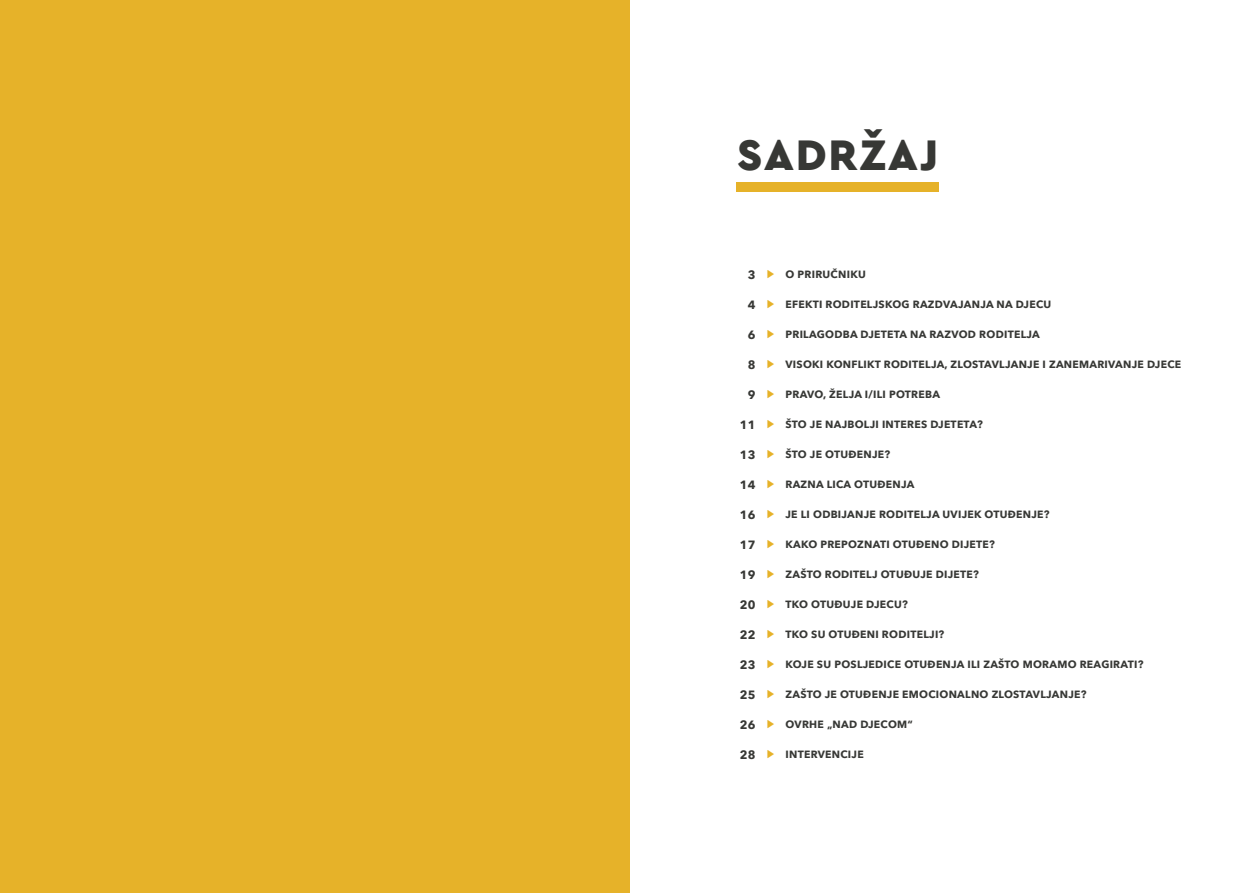
<style>
.page{position:relative;width:1259px;height:893px;background:#fff}
.page>*{position:absolute;margin:0;border:0;box-sizing:border-box;transform-origin:0 0}
.t1{font:900 45px "Cera PRO";letter-spacing:.045em;color:#373835}
.t2{font:700 12px "Avenir Next";letter-spacing:.025em;color:#373835}
.t3{font:900 12px "Cera PRO";color:#e6b229}
.t4{font:700 10.5px "Avenir Next";letter-spacing:.025em;color:#373835}
</style>
<div class="page">
<div style="left:737px;top:182px;width:202px;height:10px;background:#e6b229"></div>
<div style="left:0;top:0;width:629px;height:893px;background:#e6b229"></div>
<h1 class="t1" style="left:737px;top:125px;width:203px">SADRŽAJ</h1>
<p class="t2" style="left:748px;top:265px;width:9px">3</p>
<p class="t2" style="left:748px;top:295px;width:9px">4</p>
<p class="t2" style="left:748px;top:325px;width:9px">6</p>
<p class="t2" style="left:748px;top:355px;width:9px">8</p>
<p class="t2" style="left:748px;top:385px;width:9px">9</p>
<p class="t2" style="left:740px;top:415px;width:17px">11</p>
<p class="t2" style="left:740px;top:445px;width:17px">13</p>
<p class="t2" style="left:740px;top:475px;width:17px">14</p>
<p class="t2" style="left:740px;top:505px;width:17px">16</p>
<p class="t2" style="left:740px;top:535px;width:17px">17</p>
<p class="t2" style="left:740px;top:565px;width:17px">19</p>
<p class="t2" style="left:740px;top:595px;width:17px">20</p>
<p class="t2" style="left:740px;top:625px;width:17px">22</p>
<p class="t2" style="left:740px;top:655px;width:17px">23</p>
<p class="t2" style="left:740px;top:685px;width:17px">25</p>
<p class="t2" style="left:740px;top:715px;width:17px">26</p>
<p class="t2" style="left:740px;top:745px;width:17px">28</p>
<p class="t3" style="left:766px;top:266px;width:9px">▶</p>
<p class="t3" style="left:766px;top:296px;width:9px">▶</p>
<p class="t3" style="left:766px;top:326px;width:9px">▶</p>
<p class="t3" style="left:766px;top:356px;width:9px">▶</p>
<p class="t3" style="left:766px;top:386px;width:9px">▶</p>
<p class="t3" style="left:766px;top:416px;width:9px">▶</p>
<p class="t3" style="left:766px;top:446px;width:9px">▶</p>
<p class="t3" style="left:766px;top:476px;width:9px">▶</p>
<p class="t3" style="left:766px;top:506px;width:9px">▶</p>
<p class="t3" style="left:766px;top:536px;width:9px">▶</p>
<p class="t3" style="left:766px;top:566px;width:9px">▶</p>
<p class="t3" style="left:766px;top:596px;width:9px">▶</p>
<p class="t3" style="left:766px;top:626px;width:9px">▶</p>
<p class="t3" style="left:766px;top:656px;width:9px">▶</p>
<p class="t3" style="left:766px;top:686px;width:9px">▶</p>
<p class="t3" style="left:766px;top:716px;width:9px">▶</p>
<p class="t3" style="left:766px;top:746px;width:9px">▶</p>
<p class="t4" style="left:785px;top:265px;width:82px">O PRIRUČNIKU</p>
<p class="t4" style="left:785px;top:295px;width:267px">EFEKTI RODITELJSKOG RAZDVAJANJA NA DJECU</p>
<p class="t4" style="left:785px;top:325px;width:256px">PRILAGODBA DJETETA NA RAZVOD RODITELJA</p>
<p class="t4" style="left:785px;top:355px;width:397px">VISOKI KONFLIKT RODITELJA, ZLOSTAVLJANJE I ZANEMARIVANJE DJECE</p>
<p class="t4" style="left:785px;top:385px;width:156px">PRAVO, ŽELJA I/ILI POTREBA</p>
<p class="t4" style="left:785px;top:415px;width:199px">ŠTO JE NAJBOLJI INTERES DJETETA?</p>
<p class="t4" style="left:785px;top:445px;width:106px">ŠTO JE OTUĐENJE?</p>
<p class="t4" style="left:785px;top:475px;width:130px">RAZNA LICA OTUĐENJA</p>
<p class="t4" style="left:785px;top:505px;width:266px">JE LI ODBIJANJE RODITELJA UVIJEK OTUĐENJE?</p>
<p class="t4" style="left:785px;top:535px;width:211px">KAKO PREPOZNATI OTUĐENO DIJETE?</p>
<p class="t4" style="left:785px;top:565px;width:195px">ZAŠTO RODITELJ OTUĐUJE DIJETE?</p>
<p class="t4" style="left:785px;top:595px;width:124px">TKO OTUĐUJE DJECU?</p>
<p class="t4" style="left:785px;top:625px;width:160px">TKO SU OTUĐENI RODITELJI?</p>
<p class="t4" style="left:785px;top:655px;width:359px">KOJE SU POSLJEDICE OTUĐENJA ILI ZAŠTO MORAMO REAGIRATI?</p>
<p class="t4" style="left:785px;top:685px;width:302px">ZAŠTO JE OTUĐENJE EMOCIONALNO ZLOSTAVLJANJE?</p>
<p class="t4" style="left:785px;top:715px;width:129px">OVRHE „NAD DJECOM“</p>
<p class="t4" style="left:785px;top:745px;width:80px">INTERVENCIJE</p>
</div>
